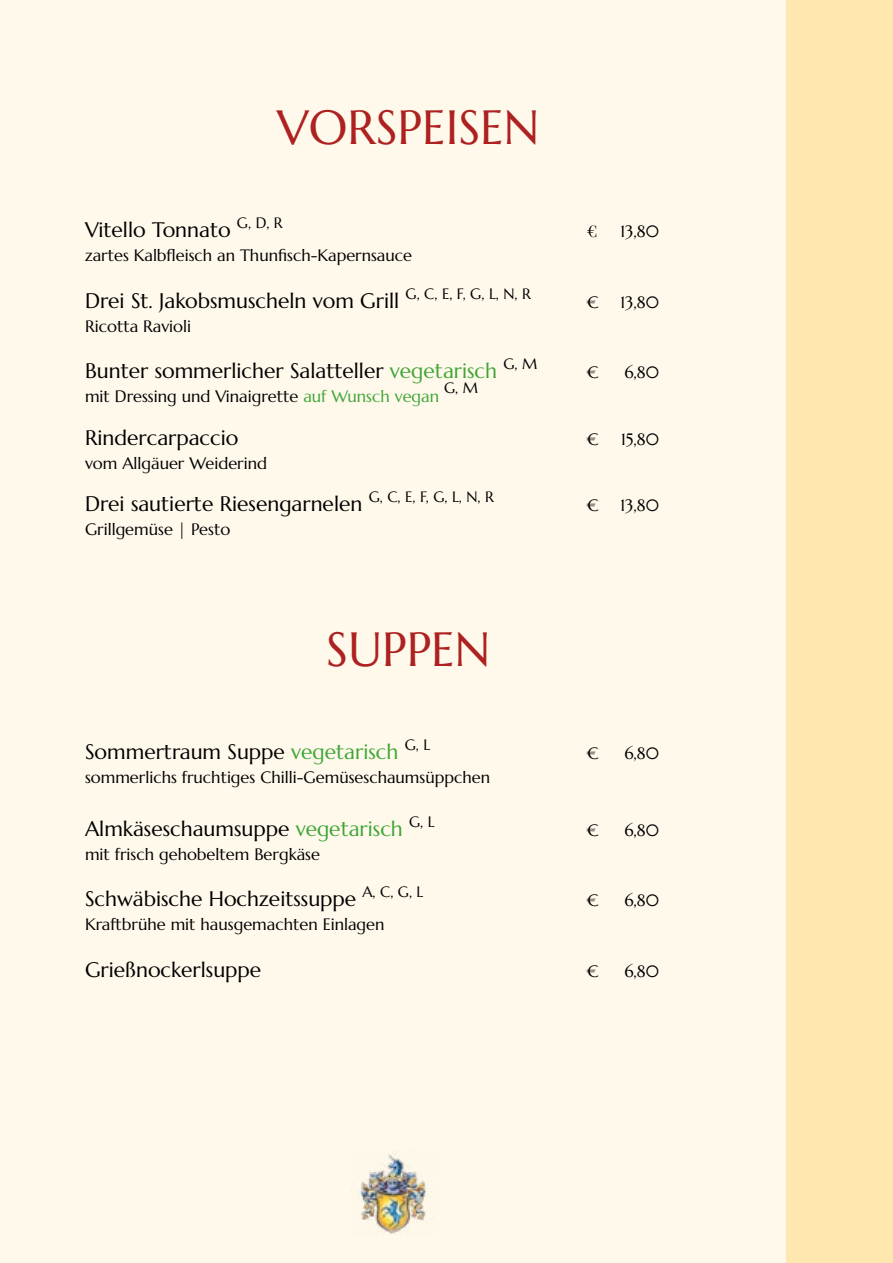
<style>
.page{position:relative;width:893px;height:1263px;background:#fff9ec}
.page>*{position:absolute;margin:0;border:0;box-sizing:border-box;transform-origin:0 0}
.t1{font:48px "Marcellus";color:#ad2221}
.t2{font:21px "Marcellus";color:#000}
.t3{font:16.5px "Marcellus";color:#000}
.t4{font:16.5px "Bodoni Svty Two ITCTT";color:#000}
.t5{font:15px "Marcellus";color:#000}
.s1{color:#3fa535}
</style>
<div class="page">
<img style="left:357px;top:1152px;width:70px;height:82px">
<div style="left:787px;top:0;width:106px;height:1263px;background:#ffe8b0"></div>
<h1 class="t1" style="left:277px;top:97px;width:264px">VORSPEISEN</h1>
<p class="t2" style="left:85px;top:217px;width:199px">Vitello Tonnato <sup>G,</sup> <sup>D,</sup> <sup>R</sup></p>
<p class="t4" style="left:587px;top:218px;width:12px">€</p>
<p class="t3" style="left:620px;top:221px;width:40px">13,80</p>
<p class="t3" style="left:85px;top:245px;width:329px">zartes Kalbfleisch an Thunfisch-Kapernsauce</p>
<p class="t2" style="left:85px;top:287px;width:447px">Drei St. Jakobsmuscheln vom Grill <sup>G,</sup> <sup>C,</sup> <sup>E,</sup> <sup>F,</sup> <sup>G,</sup> <sup>L,</sup> <sup>N,</sup> <sup>R</sup></p>
<p class="t3" style="left:587px;top:292px;width:14px">€</p>
<p class="t3" style="left:620px;top:292px;width:40px">13,80</p>
<p class="t3" style="left:85px;top:316px;width:108px">Ricotta Ravioli</p>
<p class="t2" style="left:85px;top:358px;width:454px">Bunter sommerlicher Salatteller <span class="s1">vegetarisch</span> <sup>G,</sup> <sup>M</sup></p>
<p class="t3" style="left:587px;top:362px;width:14px">€</p>
<p class="t3" style="left:624px;top:362px;width:36px">6,80</p>
<p class="t3" style="left:85px;top:386px;width:356px">mit Dressing und Vinaigrette <span class="s1">auf Wunsch vegan</span></p>
<p class="t5" style="left:444px;top:379px;width:35px">G, M</p>
<p class="t2" style="left:85px;top:424px;width:155px">Rindercarpaccio</p>
<p class="t3" style="left:587px;top:428px;width:14px">€</p>
<p class="t3" style="left:621px;top:428px;width:40px">15,80</p>
<p class="t3" style="left:85px;top:453px;width:184px">vom Allgäuer Weiderind</p>
<p class="t2" style="left:85px;top:490px;width:411px">Drei sautierte Riesengarnelen <sup>G,</sup> <sup>C,</sup> <sup>E,</sup> <sup>F,</sup> <sup>G,</sup> <sup>L,</sup> <sup>N,</sup> <sup>R</sup></p>
<p class="t3" style="left:587px;top:495px;width:14px">€</p>
<p class="t3" style="left:620px;top:495px;width:40px">13,80</p>
<p class="t3" style="left:85px;top:519px;width:147px">Grillgemüse | Pesto</p>
<h1 class="t1" style="left:326px;top:619px;width:166px">SUPPEN</h1>
<p class="t2" style="left:85px;top:739px;width:347px">Sommertraum Suppe <span class="s1">vegetarisch</span> <sup>G,</sup> <sup>L</sup></p>
<p class="t3" style="left:587px;top:743px;width:14px">€</p>
<p class="t3" style="left:624px;top:743px;width:36px">6,80</p>
<p class="t3" style="left:85px;top:767px;width:406px">sommerlichs fruchtiges Chilli-Gemüseschaumsüppchen</p>
<p class="t2" style="left:85px;top:815px;width:351px">Almkäseschaumsuppe <span class="s1">vegetarisch</span> <sup>G,</sup> <sup>L</sup></p>
<p class="t3" style="left:587px;top:819px;width:14px">€</p>
<p class="t3" style="left:624px;top:819px;width:36px">6,80</p>
<p class="t3" style="left:85px;top:844px;width:236px">mit frisch gehobeltem Bergkäse</p>
<p class="t2" style="left:85px;top:886px;width:340px">Schwäbische Hochzeitssuppe <sup>A,</sup> <sup>C,</sup> <sup>G,</sup> <sup>L</sup></p>
<p class="t3" style="left:587px;top:890px;width:14px">€</p>
<p class="t3" style="left:624px;top:890px;width:36px">6,80</p>
<p class="t3" style="left:85px;top:914px;width:301px">Kraftbrühe mit hausgemachten Einlagen</p>
<p class="t2" style="left:85px;top:956px;width:178px">Grießnockerlsuppe</p>
<p class="t3" style="left:587px;top:960px;width:14px">€</p>
<p class="t3" style="left:624px;top:960px;width:36px">6,80</p>
</div>
